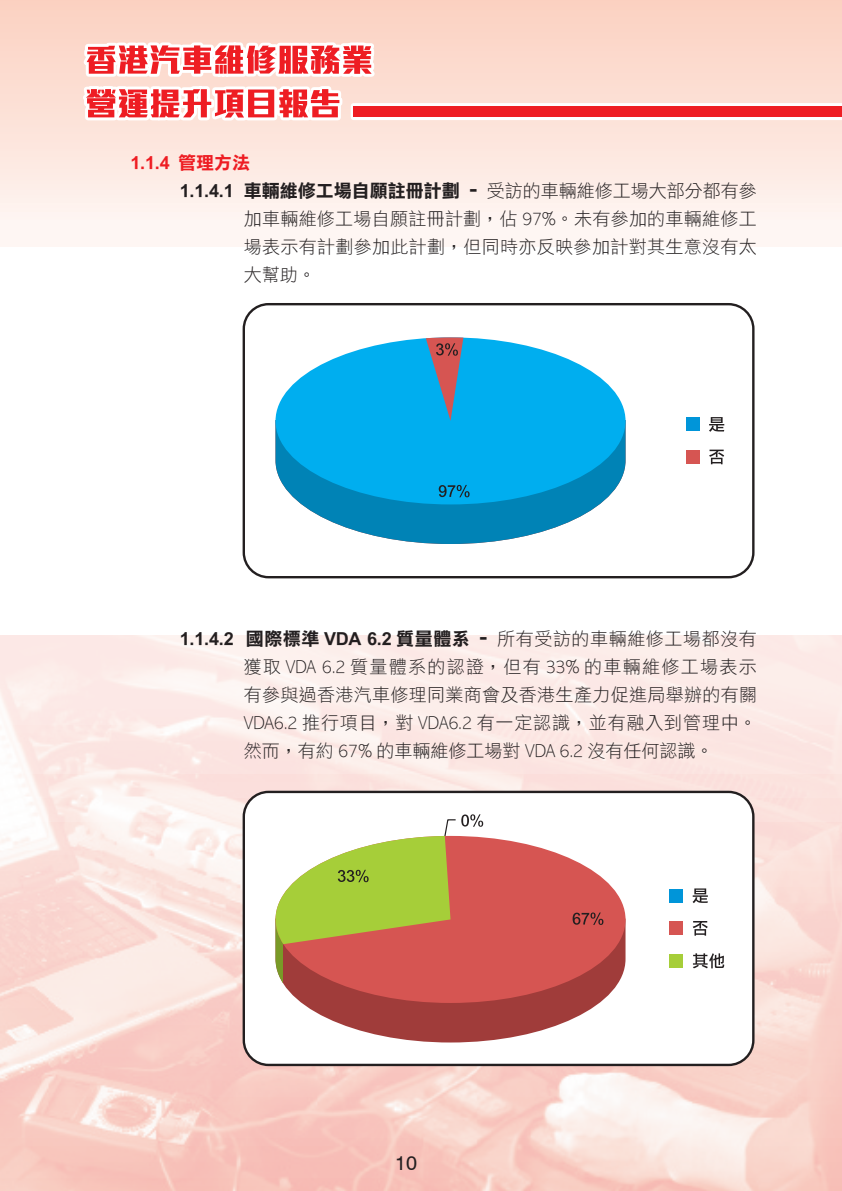
<style>
.page{position:relative;width:842px;height:1191px;background:#fff}
.page>*{position:absolute;margin:0;border:0;box-sizing:border-box;transform-origin:0 0}
.t1{font:20px "Swiss 721 BT";color:#231f20}
._1_1_1_1_內文{font:18px/28px "DF Li Hei Lt HK BF";letter-spacing:.02em;color:#231f20;text-align:justify}
._1_1_1{font:18px "DF Li Hei Bd HK BF";color:#ee1d23}
.s1{font-family:"DF Li Hei Bd HK BF"}
</style>
<div class="page">
<div style="left:0;top:0;width:842px;height:247px;background:linear-gradient(to bottom,#fbd0c0,#fef8f5)"></div>
<img style="left:0;top:635px;width:842px;height:556px">
<svg style="left:70px;top:26px;width:772px;height:126px;background:#facdc5"></svg>
<div style="left:353px;top:106px;width:489px;height:11px;background:#ee1d23"></div>
<div style="left:243px;top:303px;width:511px;height:275px;border:2px solid #231f20;border-radius:25px"></div>
<svg style="left:275px;top:427px;width:350px;height:117px;fill:#0083b6"></svg>
<div style="left:275px;top:337px;width:350px;height:167px;background:#00aeef;border-radius:50%"></div>
<svg style="left:439px;top:485px;width:31px;height:12px"></svg>
<svg style="left:426px;top:337px;width:37px;height:84px"></svg>
<div style="left:686px;top:418px;width:13px;height:13px;background:#0095d9"></div>
<div style="left:686px;top:450px;width:13px;height:13px;background:#d65552"></div>
<svg style="left:709px;top:417px;width:15px;height:15px"></svg>
<svg style="left:709px;top:449px;width:15px;height:15px"></svg>
<div style="left:244px;top:792px;width:509px;height:273px;background:#fff;border-radius:25px"></div>
<div style="left:243px;top:790px;width:511px;height:276px;border:2px solid #231f20;border-radius:25px"></div>
<svg style="left:283px;top:926px;width:342px;height:116px;fill:#a03c3a"></svg>
<svg style="left:275px;top:944px;width:8px;height:39px"></svg>
<div style="left:275px;top:836px;width:350px;height:167px;background:#d65552;border-radius:50%"></div>
<svg style="left:573px;top:912px;width:30px;height:13px"></svg>
<svg style="left:275px;top:814px;width:208px;height:130px"></svg>
<div style="left:669px;top:889px;width:14px;height:13px;background:#0095d9"></div>
<div style="left:669px;top:921px;width:14px;height:13px;background:#d65552"></div>
<svg style="left:692px;top:888px;width:16px;height:15px"></svg>
<svg style="left:693px;top:921px;width:15px;height:14px"></svg>
<div style="left:669px;top:954px;width:14px;height:13px;background:#a6ce39"></div>
<svg style="left:693px;top:953px;width:31px;height:15px"></svg>
<p class="_1_1_1" style="left:130px;top:153px;width:121px">1.1.4 管理方法</p>
<p class="_1_1_1_1_內文" style="left:244px;top:177px;width:515px;text-indent:-64px"><span class="s1">1.1.4.1 車輛維修工場自願註冊計劃 –</span> 受訪的車輛維修工場大部分都有參加車輛維修工場自願註冊計劃，佔 97%。未有參加的車輛維修工場表示有計劃參加此計劃，但同時亦反映參加計對其生意沒有太大幫助。</p>
<p class="_1_1_1_1_內文" style="left:244px;top:625px;width:515px;text-indent:-64px"><span class="s1">1.1.4.2 國際標準 VDA 6.2 質量體系 –</span> 所有受訪的車輛維修工場都沒有獲取 VDA 6.2 質量體系的認證，但有 33% 的車輛維修工場表示有參與過香港汽車修理同業商會及香港生產力促進局舉辦的有關VDA6.2 推行項目，對 VDA6.2 有一定認識，並有融入到管理中。然而，有約 67% 的車輛維修工場對 VDA 6.2 沒有任何認識。</p>
<p class="t1" style="left:395px;top:1149px;width:23px">10</p>
</div>
